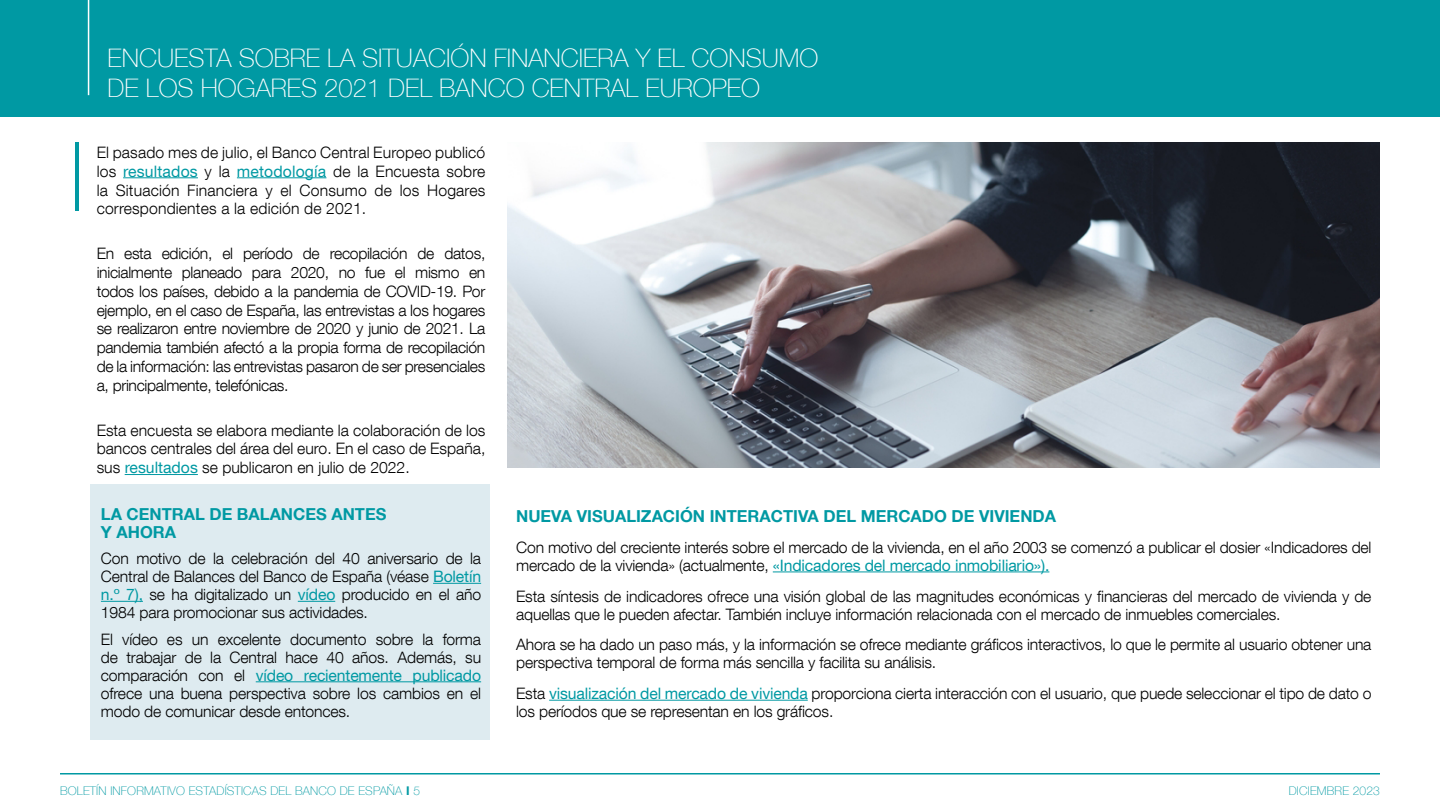
<style>
.page{position:relative;width:1440px;height:810px;background:#fff}
.page>*{position:absolute;margin:0;border:0;box-sizing:border-box;transform-origin:0 0}
.Título_artículo{font:100 25.5px/30.6px "Bd E Neue Helvetica";color:#fff}
.Segunda_lectura_Titulo{font:700 16.5px/18px "Bd E Neue Helvetica";color:#0099a3}
.Segunda_lectura_Titulo-2{font:300 15.75px/18px "Bd E Neue Helvetica";letter-spacing:-.01em;color:#000}
.Texto_base{font:300 15.75px/18.9px "Bd E Neue Helvetica";color:#000;text-align:justify}
.t1{font:100 12px "Bd E Neue Helvetica";letter-spacing:.015em;color:#0099a3}
.s1{font-weight:400;color:#0099a3}
.s2{font-weight:700}
</style>
<div class="page">
<hr style="left:60px;top:773px;width:1320px;height:2px;background:#0099a3">
<hr style="left:123px;top:177px;width:75px;height:1px;background:#0099a3">
<hr style="left:237px;top:177px;width:89px;height:1px;background:#0099a3">
<hr style="left:125px;top:474px;width:73px;height:1px;background:#0099a3">
<div style="left:0;top:0;width:1440px;height:117px;background:#0099a3"></div>
<hr style="left:88px;top:0;width:1px;height:95px;background:#fff">
<hr style="left:75px;top:142px;width:3px;height:69px;background:#0099a3">
<div style="left:91px;top:485px;width:399px;height:255px;background:#deebf0"></div>
<hr style="left:433px;top:583px;width:48px;height:1px;background:#0099a3">
<hr style="left:101px;top:601px;width:42px;height:1px;background:#0099a3">
<hr style="left:298px;top:601px;width:37px;height:1px;background:#0099a3">
<hr style="left:256px;top:681px;width:225px;height:1px;background:#0099a3">
<hr style="left:773px;top:572px;width:276px;height:1px;background:#0099a3">
<hr style="left:549px;top:700px;width:259px;height:1px;background:#0099a3">
<img style="left:508px;top:142px;width:872px;height:326px">
<h2 class="Título_artículo" style="left:108px;top:42px;width:712px">ENCUESTA SOBRE LA SITUACIÓN FINANCIERA Y EL CONSUMO<br>DE LOS HOGARES 2021 DEL BANCO CENTRAL EUROPEO</h2>
<p class="Texto_base" style="left:97px;top:142px;width:390px">El pasado mes de julio, el Banco Central Europeo publicó los <span class="s1">resultados</span> y la <span class="s1">metodología</span> de la Encuesta sobre la Situación Financiera y el Consumo de los Hogares correspondientes a la edición de 2021.</p>
<p class="Texto_base" style="left:97px;top:243px;width:390px">En esta edición, el período de recopilación de datos, inicialmente planeado para 2020, no fue el mismo en todos los países, debido a la pandemia de COVID-19. Por ejemplo, en el caso de España, las entrevistas a los hogares se realizaron entre noviembre de 2020 y junio de 2021. La pandemia también afectó a la propia forma de recopilación de la información: las entrevistas pasaron de ser presenciales a, principalmente, telefónicas.</p>
<p class="Texto_base" style="left:97px;top:420px;width:390px">Esta encuesta se elabora mediante la colaboración de los bancos centrales del área del euro. En el caso de España, sus <span class="s1">resultados</span> se publicaron en julio de 2022.</p>
<h3 class="Segunda_lectura_Titulo" style="left:101px;top:504px;width:287px">LA CENTRAL DE BALANCES ANTES<br>Y AHORA</h3>
<h3 class="Segunda_lectura_Titulo-2" style="left:101px;top:549px;width:382px;text-align:justify">Con motivo de la celebración del 40 aniversario de la Central de Balances del Banco de España (véase <span class="s1">Boletín n.º 7),</span> se ha digitalizado un <span class="s1">vídeo</span> producido en el año 1984 para promocionar sus actividades.</h3>
<h3 class="Segunda_lectura_Titulo-2" style="left:101px;top:630px;width:382px;text-align:justify">El vídeo es un excelente documento sobre la forma de trabajar de la Central hace 40 años. Además, su comparación con el <span class="s1">vídeo recientemente publicado </span>ofrece una buena perspectiva sobre los cambios en el modo de comunicar desde entonces.</h3>
<h3 class="Segunda_lectura_Titulo" style="left:516px;top:507px;width:541px">NUEVA VISUALIZACIÓN INTERACTIVA DEL MERCADO DE VIVIENDA</h3>
<h3 class="Segunda_lectura_Titulo-2" style="left:516px;top:538px;width:857px">Con motivo del creciente interés sobre el mercado de la vivienda, en el año 2003 se comenzó a publicar el dosier «Indicadores del mercado de la vivienda» (actualmente, <span class="s1">«Indicadores del mercado inmobiliario»).</span></h3>
<h3 class="Segunda_lectura_Titulo-2" style="left:516px;top:587px;width:857px">Esta síntesis de indicadores ofrece una visión global de las magnitudes económicas y financieras del mercado de vivienda y de aquellas que le pueden afectar. También incluye información relacionada con el mercado de inmuebles comerciales.</h3>
<h3 class="Segunda_lectura_Titulo-2" style="left:516px;top:635px;width:857px">Ahora se ha dado un paso más, y la información se ofrece mediante gráficos interactivos, lo que le permite al usuario obtener una perspectiva temporal de forma más sencilla y facilita su análisis.</h3>
<h3 class="Segunda_lectura_Titulo-2" style="left:516px;top:684px;width:857px">Esta <span class="s1">visualización del mercado de vivienda</span> proporciona cierta interacción con el usuario, que puede seleccionar el tipo de dato o los períodos que se representan en los gráficos.</h3>
<p class="t1" style="left:60px;top:783px;width:361px">BOLETÍN INFORMATIVO ESTADÍSTICAS DEL BANCO DE ESPAÑA <span class="s2">I</span> 5</p>
<p class="t1" style="left:1289px;top:783px;width:93px">DICIEMBRE 2023</p>
</div>
